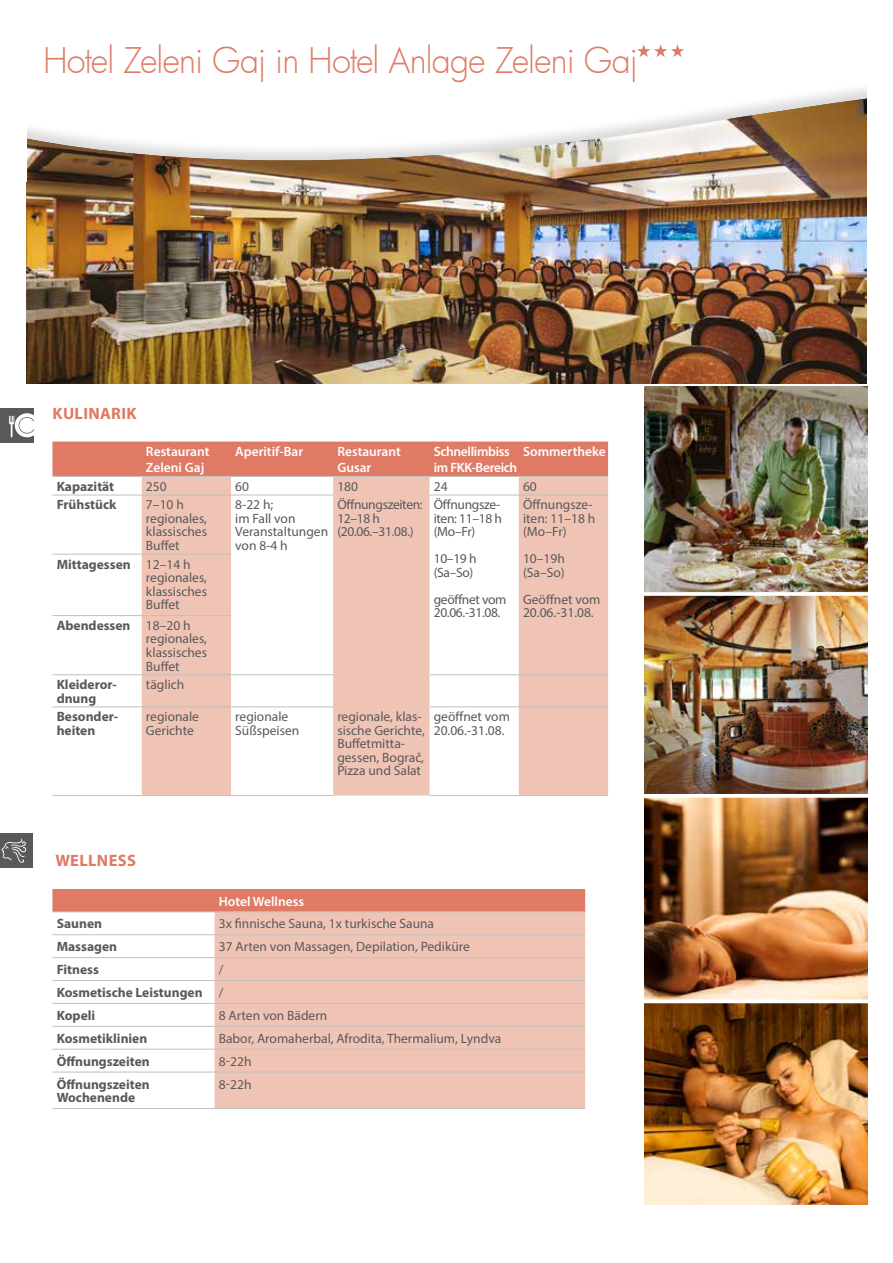
<style>
.page{position:relative;width:893px;height:1263px;background:#fff}
.page>*{position:absolute;margin:0;border:0;box-sizing:border-box;transform-origin:0 0}
.t1{font:300 34.5px "Futura";letter-spacing:-.03em;color:#df7a65}
.t2{font:700 16.5px "Myriad Pro";letter-spacing:.02em;color:#df7a65}
.t3{font:13.5px/13.5px "Myriad Pro";color:#58595b}
.t4{font:700 13.5px/13.5px "Myriad Pro";color:#58595b}
.t5{font:600 13.5px/16.2px "Myriad Pro";color:#fff}
.t6{font:13.5px/13.5px "Myriad Pro";letter-spacing:-.025em;color:#58595b}
.t7{font:600 13.5px/16.2px "Myriad Pro";letter-spacing:-.025em;color:#fff}
.s1{font-weight:700}
.s2{font-weight:400}
</style>
<div class="page">
<div style="left:0;top:834px;width:33px;height:34px;background:#58595b"></div>
<svg style="left:2px;top:838px;width:24px;height:25px"></svg>
<img style="left:27px;top:163px;width:840px;height:221px">
<svg style="left:27px;top:88px;width:840px;height:75px"></svg>
<img style="left:644px;top:387px;width:223px;height:818px">
<svg style="left:644px;top:794px;width:224px;height:4px"></svg>
<svg style="left:644px;top:999px;width:224px;height:4px"></svg>
<svg style="left:644px;top:592px;width:224px;height:4px"></svg>
<div style="left:0;top:408px;width:34px;height:34px;background:#58595b"></div>
<svg style="left:9px;top:413px;width:25px;height:24px"></svg>
<svg style="left:637px;top:44px;width:47px;height:13px"></svg>
<div style="left:52px;top:442px;width:556px;height:34px;background:#df7a65"></div>
<svg style="left:142px;top:477px;width:466px;height:318px;fill:#f0c4b5"></svg>
<hr style="left:52px;top:476px;width:90px;height:1px;background:#c0c0c0">
<hr style="left:231px;top:476px;width:102px;height:1px;background:#c0c0c0">
<hr style="left:429px;top:476px;width:90px;height:1px;background:#c0c0c0">
<hr style="left:52px;top:495px;width:90px;height:1px;background:#c0c0c0">
<hr style="left:231px;top:495px;width:102px;height:1px;background:#c0c0c0">
<hr style="left:429px;top:495px;width:90px;height:1px;background:#c0c0c0">
<hr style="left:52px;top:554px;width:90px;height:1px;background:#c0c0c0">
<hr style="left:231px;top:674px;width:102px;height:1px;background:#c0c0c0">
<hr style="left:429px;top:674px;width:90px;height:1px;background:#c0c0c0">
<hr style="left:52px;top:615px;width:90px;height:1px;background:#c0c0c0">
<hr style="left:52px;top:674px;width:90px;height:1px;background:#c0c0c0">
<hr style="left:52px;top:707px;width:90px;height:1px;background:#c0c0c0">
<hr style="left:231px;top:707px;width:102px;height:1px;background:#c0c0c0">
<hr style="left:429px;top:707px;width:90px;height:1px;background:#c0c0c0">
<hr style="left:52px;top:795px;width:90px;height:1px;background:#c0c0c0">
<hr style="left:231px;top:795px;width:102px;height:1px;background:#c0c0c0">
<hr style="left:429px;top:795px;width:90px;height:1px;background:#c0c0c0">
<hr style="left:142px;top:476px;width:89px;height:1px;background:#c0c0c0">
<hr style="left:142px;top:495px;width:89px;height:1px;background:#c0c0c0">
<hr style="left:142px;top:554px;width:89px;height:1px;background:#c0c0c0">
<hr style="left:142px;top:615px;width:89px;height:1px;background:#c0c0c0">
<hr style="left:142px;top:674px;width:89px;height:1px;background:#c0c0c0">
<hr style="left:142px;top:707px;width:89px;height:1px;background:#c0c0c0">
<hr style="left:142px;top:795px;width:89px;height:1px;background:#c0c0c0">
<hr style="left:333px;top:476px;width:96px;height:1px;background:#c0c0c0">
<hr style="left:519px;top:476px;width:89px;height:1px;background:#c0c0c0">
<hr style="left:519px;top:495px;width:89px;height:1px;background:#c0c0c0">
<hr style="left:519px;top:674px;width:89px;height:1px;background:#c0c0c0">
<hr style="left:519px;top:707px;width:89px;height:1px;background:#c0c0c0">
<hr style="left:519px;top:795px;width:89px;height:1px;background:#c0c0c0">
<div style="left:52px;top:889px;width:533px;height:23px;background:#df7a65"></div>
<div style="left:215px;top:913px;width:370px;height:195px;background:#f0c4b5"></div>
<hr style="left:52px;top:934px;width:163px;height:1px;background:#c0c0c0">
<hr style="left:52px;top:957px;width:163px;height:1px;background:#c0c0c0">
<hr style="left:52px;top:980px;width:163px;height:1px;background:#c0c0c0">
<hr style="left:52px;top:1003px;width:163px;height:1px;background:#c0c0c0">
<hr style="left:52px;top:1026px;width:163px;height:1px;background:#c0c0c0">
<hr style="left:52px;top:1049px;width:163px;height:1px;background:#c0c0c0">
<hr style="left:52px;top:1072px;width:163px;height:1px;background:#c0c0c0">
<hr style="left:52px;top:1108px;width:163px;height:1px;background:#c0c0c0">
<hr style="left:52px;top:912px;width:163px;height:1px;background:#c0c0c0">
<hr style="left:215px;top:912px;width:370px;height:1px;background:#c0c0c0">
<hr style="left:215px;top:934px;width:370px;height:1px;background:#c0c0c0">
<hr style="left:215px;top:957px;width:370px;height:1px;background:#c0c0c0">
<hr style="left:215px;top:980px;width:370px;height:1px;background:#c0c0c0">
<hr style="left:215px;top:1003px;width:370px;height:1px;background:#c0c0c0">
<hr style="left:215px;top:1026px;width:370px;height:1px;background:#c0c0c0">
<hr style="left:215px;top:1049px;width:370px;height:1px;background:#c0c0c0">
<hr style="left:215px;top:1072px;width:370px;height:1px;background:#c0c0c0">
<hr style="left:215px;top:1108px;width:370px;height:1px;background:#c0c0c0">
<h1 class="t1" style="left:43px;top:37px;width:596px">Hotel Zeleni Gaj in Hotel Anlage Zeleni Gaj</h1>
<p class="t2" style="left:53px;top:402px;width:85px">KULINARIK</p>
<p class="t5" style="left:146px;top:443px;width:65px">Restaurant<br>Zeleni Gaj</p>
<p class="t5" style="left:235px;top:443px;width:69px">Aperitif-Bar</p>
<p class="t5" style="left:337px;top:443px;width:65px">Restaurant<br>Gusar</p>
<p class="t7" style="left:434px;top:443px;width:85px">Schnellimbiss im FKK-Bereich</p>
<p class="t5" style="left:523px;top:443px;width:84px">Sommertheke</p>
<p class="t4" style="left:57px;top:479px;width:59px">Kapazität</p>
<p class="t3" style="left:146px;top:479px;width:22px">250</p>
<p class="t3" style="left:235px;top:479px;width:15px">60</p>
<p class="t3" style="left:337px;top:479px;width:22px">180</p>
<p class="t3" style="left:434px;top:479px;width:15px">24</p>
<p class="t3" style="left:523px;top:479px;width:15px">60</p>
<p class="t4" style="left:57px;top:498px;width:61px">Frühstück</p>
<p class="t3" style="left:146px;top:498px;width:63px">7–10 h regionales, klassisches<br>Buffet</p>
<p class="t3" style="left:235px;top:498px;width:94px">8-22 h;<br>im Fall von<br>Veranstaltungen von 8-4 h</p>
<p class="t6" style="left:337px;top:498px;width:87px">Öffnungszeiten:<br>12–18 h (20.06.–31.08.)</p>
<p class="t3" style="left:434px;top:498px;width:70px;text-align:justify">Öffnungsze&shy;iten: 11–18 h (Mo–Fr)</p>
<p class="t3" style="left:434px;top:552px;width:44px">10–19 h (Sa–So)</p>
<p class="t6" style="left:434px;top:592px;width:74px">geöffnet vom<br>20.06.-31.08.</p>
<p class="t3" style="left:523px;top:498px;width:74px">Öffnungsze&shy;iten: 11–18 h (Mo–Fr)</p>
<p class="t3" style="left:523px;top:552px;width:43px">10–19h (Sa–So)</p>
<p class="t3" style="left:523px;top:592px;width:79px">Geöffnet vom<br>20.06.-31.08.</p>
<p class="t3" style="left:146px;top:557px;width:63px;text-indent:-89px"><span class="s1">Mittagessen</span> 12–14 h regionales, klassisches<br>Buffet</p>
<p class="t3" style="left:146px;top:618px;width:63px;text-indent:-89px"><span class="s1">Abendessen</span> 18–20 h regionales, klassisches<br>Buffet</p>
<p class="t4" style="left:57px;top:677px;width:62px">Kleideror&shy;dnung</p>
<p class="t3" style="left:146px;top:678px;width:40px">täglich</p>
<p class="t4" style="left:57px;top:709px;width:63px">Besonder&shy;heiten</p>
<p class="t3" style="left:146px;top:710px;width:55px">regionale<br>Gerichte</p>
<p class="t3" style="left:235px;top:710px;width:66px">regionale<br>Süßspeisen</p>
<p class="t3" style="left:337px;top:710px;width:89px">regionale, klas&shy;sische Gerichte,<br>Buffetmitta&shy;gessen, Bograč,<br>Pizza und Salat</p>
<p class="t3" style="left:434px;top:710px;width:78px">geöffnet vom<br>20.06.-31.08.</p>
<p class="t2" style="left:55px;top:850px;width:82px">WELLNESS</p>
<p class="t5" style="left:219px;top:892px;width:87px">Hotel Wellness</p>
<p class="t4" style="left:57px;top:917px;width:47px">Saunen</p>
<p class="t3" style="left:219px;top:917px;width:217px">3x finnische Sauna, 1x turkische Sauna</p>
<p class="t4" style="left:57px;top:939px;width:62px">Massagen</p>
<p class="t3" style="left:219px;top:940px;width:253px">37 Arten von Massagen, Depilation, Pediküre</p>
<p class="t4" style="left:57px;top:962px;width:44px">Fitness</p>
<p class="t4" style="left:57px;top:958px;width:168px;line-height:23px;text-align:justify;text-indent:162px"><span class="s2">/ </span>Kosmetische Leistungen <span class="s2">/ </span>Kopeli</p>
<p class="t3" style="left:219px;top:1008px;width:110px">8 Arten von Bädern</p>
<p class="t4" style="left:57px;top:1031px;width:92px">Kosmetiklinien</p>
<p class="t3" style="left:219px;top:1031px;width:284px">Babor, Aromaherbal, Afrodita, Thermalium, Lyndva</p>
<p class="t4" style="left:57px;top:1054px;width:95px">Öffnungszeiten</p>
<p class="t3" style="left:219px;top:1054px;width:34px">8-22h</p>
<p class="t4" style="left:57px;top:1077px;width:95px">Öffnungszeiten<br>Wochenende</p>
<p class="t3" style="left:219px;top:1077px;width:34px">8-22h</p>
</div>
